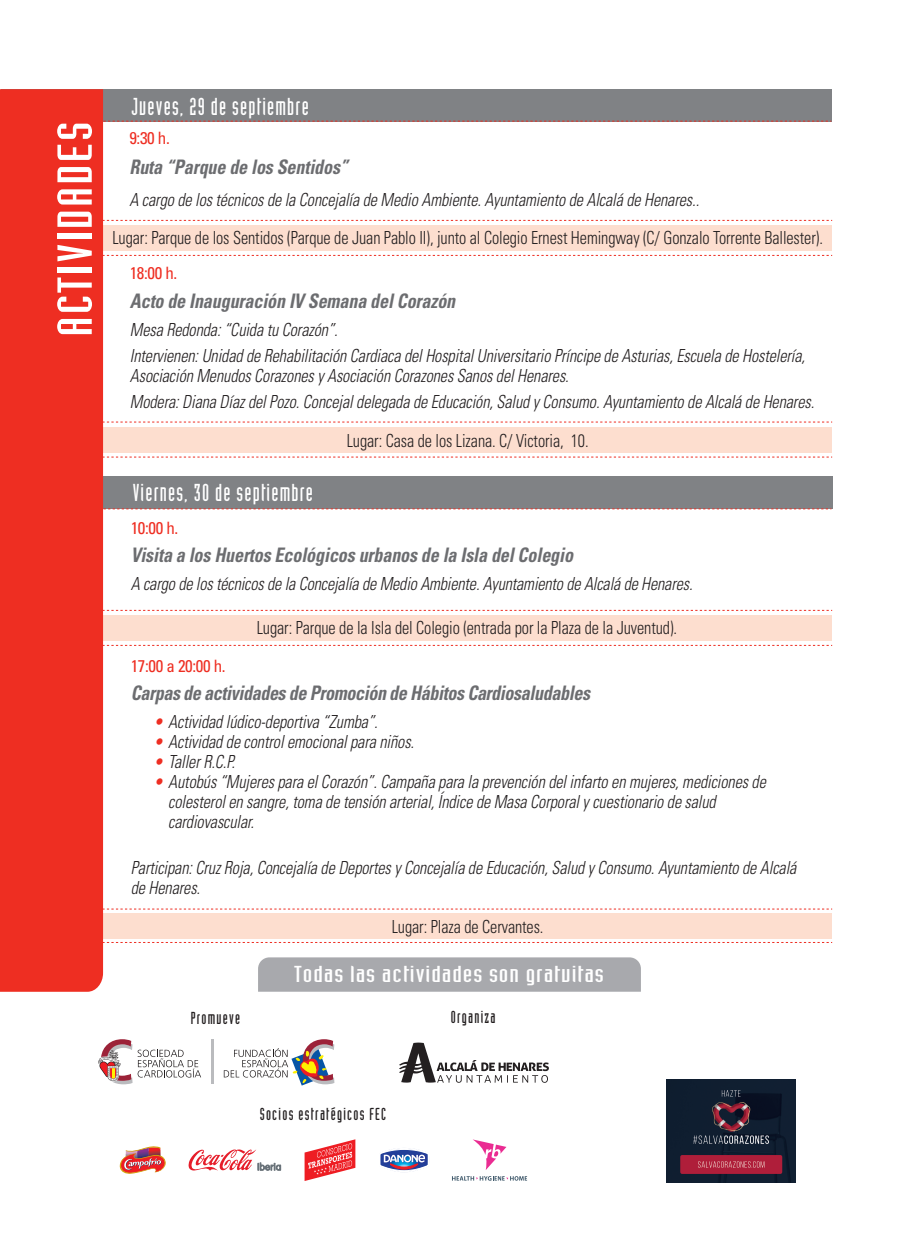
<style>
.page{position:relative;width:899px;height:1248px;background:#fff}
.page>*{position:absolute;margin:0;border:0;box-sizing:border-box;transform-origin:0 0}
.t1{font:48px "Industria Solid";letter-spacing:.03em;color:#fff;scale:1.42 1}
.t2{font:24px "Industria Solid";letter-spacing:.05em;color:#fff}
.t3{font:22.6px "Industria Solid";letter-spacing:.03em;color:#fff;scale:1.42 1}
.t4{font:italic 700 condensed 20px "Univers";letter-spacing:-.005em;color:#6c6d70;scale:.9 1}
.t5{font:italic 300 condensed 18px/20px "Univers";letter-spacing:-.005em;color:#231f20;scale:.9 1}
.t6{font:300 condensed 18px "Univers";letter-spacing:-.005em;color:#231f20;scale:.9 1}
.t7{font:17px "Industria Solid";letter-spacing:.075em;color:#231f20}
.t8{font:condensed 17px "Univers";letter-spacing:-.02em;color:#ee2e22}
.s1{color:#ee2e22}
</style>
<div class="page">
<svg style="left:103px;top:220px;width:729px;height:1px"></svg>
<svg style="left:103px;top:255px;width:729px;height:1px"></svg>
<div style="left:4px;top:225px;width:827px;height:25px;background:#fddecf"></div>
<svg style="left:103px;top:421px;width:729px;height:1px"></svg>
<svg style="left:103px;top:456px;width:729px;height:1px"></svg>
<div style="left:4px;top:427px;width:827px;height:25px;background:#fddecf"></div>
<svg style="left:103px;top:610px;width:729px;height:1px"></svg>
<svg style="left:103px;top:645px;width:729px;height:1px"></svg>
<div style="left:4px;top:615px;width:827px;height:25px;background:#fddecf"></div>
<svg style="left:103px;top:908px;width:729px;height:1px"></svg>
<div style="left:4px;top:913px;width:827px;height:25px;background:#fddecf"></div>
<div style="left:2px;top:476px;width:831px;height:33px;background:#808285"></div>
<div style="left:1px;top:89px;width:831px;height:32px;background:#808285"></div>
<svg style="left:103px;top:121px;width:728px;height:1px"></svg>
<svg style="left:103px;top:508px;width:728px;height:1px"></svg>
<div style="left:258px;top:957px;width:383px;height:34px;background:#a8a9ad"></div>
<div style="left:0;top:89px;width:103px;height:902px;background:#ee2e22"></div>
<svg style="left:138px;top:1049px;width:63px;height:28px"></svg>
<svg style="left:98px;top:1039px;width:34px;height:45px"></svg>
<svg style="left:224px;top:1039px;width:110px;height:46px"></svg>
<hr style="left:211px;top:1039px;width:3px;height:45px;background:#babbbe">
<svg style="left:399px;top:1042px;width:150px;height:40px"></svg>
<svg style="left:380px;top:1148px;width:48px;height:24px"></svg>
<svg style="left:119px;top:1146px;width:47px;height:27px"></svg>
<svg style="left:304px;top:1139px;width:52px;height:42px"></svg>
<svg style="left:473px;top:1139px;width:33px;height:30px"></svg>
<svg style="left:452px;top:1176px;width:75px;height:4px"></svg>
<svg style="left:188px;top:1149px;width:93px;height:21px"></svg>
<img style="left:666px;top:1079px;width:129px;height:103px">
<h1 class="t1" style="left:49px;top:336px;width:153px;rotate:-90deg">ACTIVIDADES</h1>
<h2 class="t2" style="left:131px;top:93px;width:179px">Jueves, 29 de septiembre</h2>
<p class="t8" style="left:129px;top:127px;width:42px">9:30 h.</p>
<p class="t4" style="left:129px;top:154px;width:244px">Ruta “Parque de los Sentidos”</p>
<p class="t5" style="left:129px;top:189px;width:634px">A cargo de los técnicos de la Concejalía de Medio Ambiente. Ayuntamiento de Alcalá de Henares..</p>
<p class="t6" style="left:112px;top:227px;width:791px">Lugar: Parque de los Sentidos (Parque de Juan Pablo II), junto al Colegio Ernest Hemingway (C/ Gonzalo Torrente Ballester).</p>
<p class="t8" style="left:130px;top:262px;width:49px">18:00 h.</p>
<p class="t4" style="left:130px;top:288px;width:363px">Acto de Inauguración IV Semana del Corazón</p>
<p class="t5" style="left:130px;top:316px;width:752px;line-height:26px">Mesa Redonda: “Cuida tu Corazón”.<br>Intervienen: Unidad de Rehabilitación Cardiaca del Hospital Universitario Príncipe de Asturias, Escuela de Hostelería,</p>
<p class="t5" style="left:130px;top:362px;width:762px;line-height:26px">Asociación Menudos Corazones y Asociación Corazones Sanos del Henares.<br>Modera: Diana Díaz del Pozo. Concejal delegada de Educación, Salud y Consumo. Ayuntamiento de Alcalá de Henares.</p>
<p class="t6" style="left:347px;top:429px;width:270px">Lugar: Casa de los Lizana. C/ Victoria, 10.</p>
<h2 class="t2" style="left:133px;top:479px;width:182px">Viernes, 30 de septiembre</h2>
<p class="t8" style="left:131px;top:517px;width:49px">10:00 h.</p>
<p class="t4" style="left:131px;top:542px;width:493px">Visita a los Huertos Ecológicos urbanos de la Isla del Colegio</p>
<p class="t5" style="left:131px;top:573px;width:625px">A cargo de los técnicos de la Concejalía de Medio Ambiente. Ayuntamiento de Alcalá de Henares.</p>
<p class="t6" style="left:257px;top:617px;width:468px">Lugar: Parque de la Isla del Colegio (entrada por la Plaza de la Juventud).</p>
<p class="t8" style="left:131px;top:655px;width:96px">17:00 a 20:00 h.</p>
<p class="t4" style="left:131px;top:680px;width:511px">Carpas de actividades de Promoción de Hábitos Cardiosaludables</p>
<p class="t5" style="left:153px;top:711px;width:251px"><span class="s1">•</span> Actividad lúdico-deportiva “Zumba”.</p>
<p class="t5" style="left:153px;top:731px;width:291px"><span class="s1">•</span> Actividad de control emocional para niños.</p>
<p class="t5" style="left:153px;top:751px;width:92px"><span class="s1">•</span> Taller R.C.P.</p>
<p class="t5" style="left:168px;top:771px;width:665px;text-indent:-15px"><span class="s1">•</span> Autobús “Mujeres para el Corazón”. Campaña para la prevención del infarto en mujeres, mediciones de colesterol en sangre, toma de tensión arterial, Índice de Masa Corporal y cuestionario de salud cardiovascular.</p>
<p class="t5" style="left:131px;top:857px;width:741px">Participan: Cruz Roja, Concejalía de Deportes y Concejalía de Educación, Salud y Consumo. Ayuntamiento de Alcalá de Henares.</p>
<p class="t6" style="left:392px;top:915px;width:170px">Lugar: Plaza de Cervantes.</p>
<p class="t3" style="left:294px;top:961px;width:219px">Todas las actividades son gratuitas</p>
<p class="t7" style="left:191px;top:1008px;width:51px">Promueve</p>
<p class="t7" style="left:451px;top:1007px;width:46px">Organiza</p>
<p class="t7" style="left:260px;top:1104px;width:128px">Socios estratégicos FEC</p>
</div>
